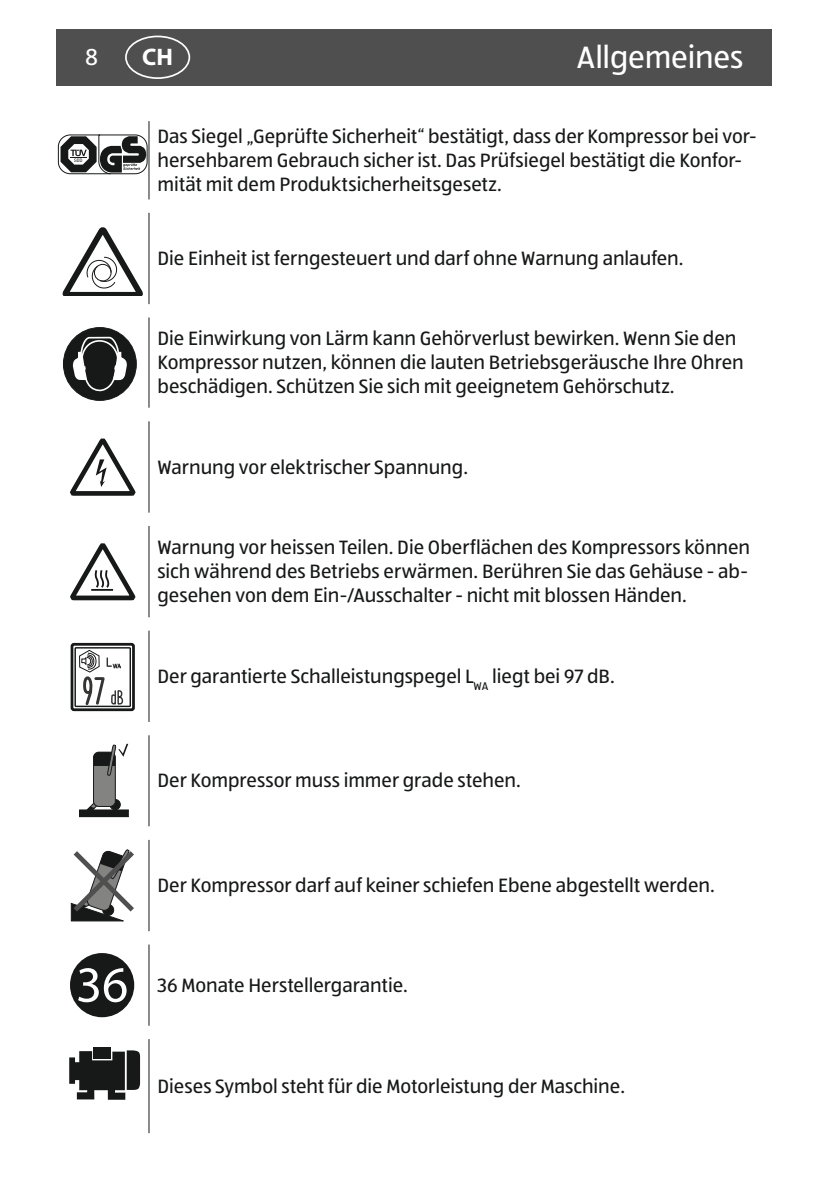
<style>
.page{position:relative;width:840px;height:1191px;background:#fff}
.page>*{position:absolute;margin:0;border:0;box-sizing:border-box;transform-origin:0 0}
.t1{font:32px "ALDISUEDOT";letter-spacing:-.005em;color:#fff}
.t2{font:700 24px "Myriad Pro";color:#fff}
.t3{font:24px "ALDISUEDOT";color:#fff}
.t4{font:20px/24px "ALDISUEDOT";color:#171818}
</style>
<div class="page">
<div style="left:57px;top:29px;width:714px;height:56px;background:#504f4f"></div>
<div style="left:125px;top:36px;width:65px;height:43px;border:2px solid #fefeff;border-radius:50%"></div>
<hr style="left:148px;top:121px;width:1px;height:78px;background:#171818">
<hr style="left:148px;top:213px;width:1px;height:91px;background:#171818">
<hr style="left:148px;top:317px;width:1px;height:91px;background:#171818">
<hr style="left:148px;top:421px;width:1px;height:91px;background:#171818">
<hr style="left:148px;top:526px;width:1px;height:91px;background:#171818">
<hr style="left:148px;top:630px;width:1px;height:92px;background:#171818">
<hr style="left:148px;top:735px;width:1px;height:91px;background:#171818">
<hr style="left:148px;top:840px;width:1px;height:91px;background:#171818">
<hr style="left:148px;top:1039px;width:1px;height:94px;background:#171818">
<hr style="left:148px;top:944px;width:1px;height:81px;background:#171818">
<svg style="left:58px;top:135px;width:89px;height:39px"></svg>
<svg style="left:62px;top:227px;width:81px;height:69px"></svg>
<div style="left:63px;top:327px;width:73px;height:73px;background:#171818;border-radius:50%"></div>
<div style="left:63px;top:327px;width:73px;height:74px;border:1px solid #171818;border-radius:50%"></div>
<svg style="left:73px;top:333px;width:54px;height:59px"></svg>
<svg style="left:70px;top:438px;width:66px;height:58px"></svg>
<svg style="left:70px;top:543px;width:66px;height:58px"></svg>
<div style="left:71px;top:643px;width:64px;height:68px;border:3px solid #171818;border-radius:2px"></div>
<div style="left:74px;top:647px;width:57px;height:60px;border:1px solid #171818"></div>
<svg style="left:79px;top:649px;width:56px;height:63px"></svg>
<div style="left:79px;top:810px;width:49px;height:6px;background:#171818"></div>
<svg style="left:86px;top:803px;width:22px;height:7px"></svg>
<div style="left:110px;top:799px;width:10px;height:10px;background:#171818;border-radius:50%"></div>
<div style="left:110px;top:799px;width:10px;height:11px;border:1px solid #171818;border-radius:50%"></div>
<div style="left:93px;top:752px;width:22px;height:54px;background:#838382;border-radius:5px"></div>
<div style="left:93px;top:752px;width:22px;height:14px;background:#171818"></div>
<div style="left:93px;top:752px;width:22px;height:54px;border:1px solid #171818;border-radius:5px"></div>
<svg style="left:107px;top:744px;width:21px;height:31px"></svg>
<svg style="left:70px;top:849px;width:64px;height:72px"></svg>
<div style="left:70px;top:953px;width:64px;height:64px;background:#171818;border-radius:50%"></div>
<svg style="left:78px;top:968px;width:48px;height:34px"></svg>
<div style="left:73px;top:1062px;width:7px;height:18px;border:2px solid #171818"></div>
<div style="left:69px;top:1057px;width:6px;height:26px;border:2px solid #171818"></div>
<svg style="left:76px;top:1050px;width:64px;height:50px;background:#444545"></svg>
<div style="left:93px;top:1047px;width:17px;height:11px;background:#171818"></div>
<p class="t3" style="left:85px;top:41px;width:15px">8</p>
<p class="t2" style="left:142px;top:42px;width:32px">CH</p>
<h1 class="t1" style="left:576px;top:36px;width:168px">Allgemeines</h1>
<p class="t4" style="left:157px;top:124px;width:600px">Das Siegel „Geprüfte Sicherheit“ bestätigt, dass der Kompressor bei vor&shy;hersehbarem Gebrauch sicher ist. Das Prüfsiegel bestätigt die Konfor&shy;mität mit dem Produktsicherheitsgesetz.</p>
<p class="t4" style="left:157px;top:246px;width:527px">Die Einheit ist ferngesteuert und darf ohne Warnung anlaufen.</p>
<p class="t4" style="left:157px;top:326px;width:587px">Die Einwirkung von Lärm kann Gehörverlust bewirken. Wenn Sie den<br>Kompressor nutzen, können die lauten Betriebsgeräusche Ihre Ohren beschädigen. Schützen Sie sich mit geeignetem Gehörschutz.</p>
<p class="t4" style="left:157px;top:454px;width:312px">Warnung vor elektrischer Spannung.</p>
<p class="t4" style="left:157px;top:535px;width:594px;text-align:justify">Warnung vor heissen Teilen. Die Oberflächen des Kompressors können sich während des Betriebs erwärmen. Berühren Sie das Gehäuse - ab&shy;gesehen von dem Ein-/Ausschalter - nicht mit blossen Händen.</p>
<p class="t4" style="left:157px;top:663px;width:458px">Der garantierte Schalleistungspegel L<sub>WA</sub> liegt bei 97 dB.</p>
<p class="t4" style="left:157px;top:768px;width:365px">Der Kompressor muss immer grade stehen.</p>
<p class="t4" style="left:157px;top:873px;width:558px">Der Kompressor darf auf keiner schiefen Ebene abgestellt werden.</p>
<p class="t4" style="left:157px;top:972px;width:252px">36 Monate Herstellergarantie.</p>
<p class="t4" style="left:157px;top:1073px;width:469px">Dieses Symbol steht für die Motorleistung der Maschine.</p>
</div>
